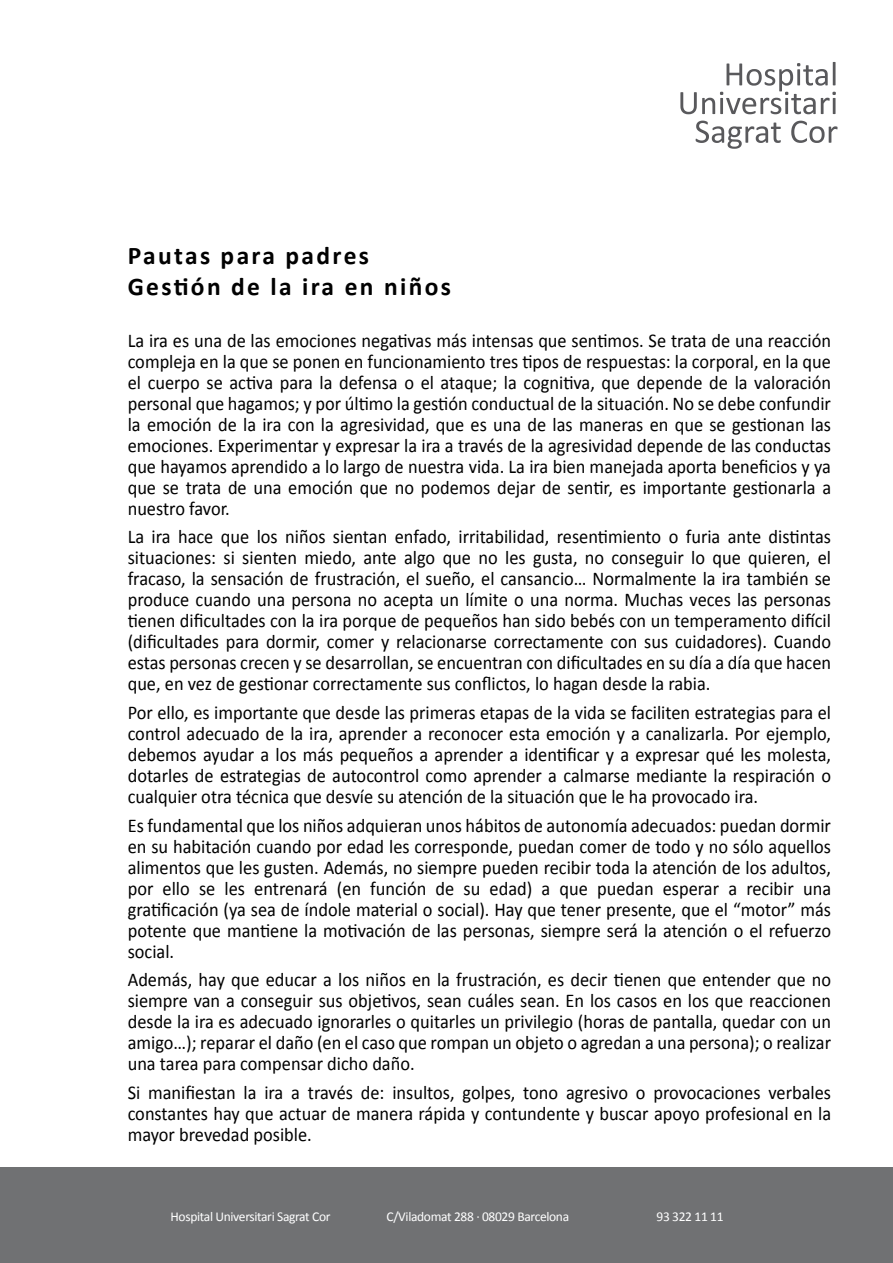
<style>
.page{position:relative;width:893px;height:1263px;background:#fff}
.page>*{position:absolute;margin:0;border:0;box-sizing:border-box;transform-origin:0 0}
.t1{font:700 25.5px/31.5px "Calibri";letter-spacing:.09em;color:#010101}
.t2{font:19.5px/21px "Calibri";color:#010101;text-align:justify;scale:.94 1}
.t3{font:13.5px "Calibri";letter-spacing:-.025em;color:#fff}
</style>
<div class="page">
<div style="left:0;top:1167px;width:893px;height:96px;background:#707173"></div>
<svg style="left:680px;top:62px;width:156px;height:52px"></svg>
<svg style="left:696px;top:121px;width:85px;height:28px"></svg>
<svg style="left:791px;top:121px;width:46px;height:22px"></svg>
<h1 class="t1" style="left:128px;top:240px;width:325px">Pautas para padres<br>Gestión de la ira en niños</h1>
<p class="t2" style="left:128px;top:330px;width:750px">La ira es una de las emociones negativas más intensas que sentimos. Se trata de una reacción compleja en la que se ponen en funcionamiento tres tipos de respuestas: la corporal, en la que el cuerpo se activa para la defensa o el ataque; la cognitiva, que depende de la valoración personal que hagamos; y por último la gestión conductual de la situación. No se debe confundir la emoción de la ira con la agresividad, que es una de las maneras en que se gestionan las emociones. Experimentar y expresar la ira a través de la agresividad depende de las conductas que hayamos aprendido a lo largo de nuestra vida. La ira bien manejada aporta beneficios y ya que se trata de una emoción que no podemos dejar de sentir, es importante gestionarla a nuestro favor.</p>
<p class="t2" style="left:128px;top:526px;width:750px">La ira hace que los niños sientan enfado, irritabilidad, resentimiento o furia ante distintas situaciones: si sienten miedo, ante algo que no les gusta, no conseguir lo que quieren, el fracaso, la sensación de frustración, el sueño, el cansancio… Normalmente la ira también se produce cuando una persona no acepta un límite o una norma. Muchas veces las personas tienen dificultades con la ira porque de pequeños han sido bebés con un temperamento difícil (dificultades para dormir, comer y relacionarse correctamente con sus cuidadores). Cuando estas personas crecen y se desarrollan, se encuentran con dificultades en su día a día que hacen que, en vez de gestionar correctamente sus conflictos, lo hagan desde la rabia.</p>
<p class="t2" style="left:128px;top:702px;width:750px">Por ello, es importante que desde las primeras etapas de la vida se faciliten estrategias para el control adecuado de la ira, aprender a reconocer esta emoción y a canalizarla. Por ejemplo, debemos ayudar a los más pequeños a aprender a identificar y a expresar qué les molesta, dotarles de estrategias de autocontrol como aprender a calmarse mediante la respiración o cualquier otra técnica que desvíe su atención de la situación que le ha provocado ira.</p>
<p class="t2" style="left:128px;top:815px;width:750px">Es fundamental que los niños adquieran unos hábitos de autonomía adecuados: puedan dormir en su habitación cuando por edad les corresponde, puedan comer de todo y no sólo aquellos alimentos que les gusten. Además, no siempre pueden recibir toda la atención de los adultos, por ello se les entrenará (en función de su edad) a que puedan esperar a recibir una gratificación (ya sea de índole material o social). Hay que tener presente, que el “motor” más potente que mantiene la motivación de las personas, siempre será la atención o el refuerzo social.</p>
<p class="t2" style="left:128px;top:969px;width:750px">Además, hay que educar a los niños en la frustración, es decir tienen que entender que no siempre van a conseguir sus objetivos, sean cuáles sean. En los casos en los que reaccionen desde la ira es adecuado ignorarles o quitarles un privilegio (horas de pantalla, quedar con un amigo…); reparar el daño (en el caso que rompan un objeto o agredan a una persona); o realizar una tarea para compensar dicho daño.</p>
<p class="t2" style="left:128px;top:1082px;width:750px">Si manifiestan la ira a través de: insultos, golpes, tono agresivo o provocaciones verbales constantes hay que actuar de manera rápida y contundente y buscar apoyo profesional en la mayor brevedad posible.</p>
<p class="t3" style="left:171px;top:1208px;width:161px">Hospital Universitari Sagrat Cor</p>
<p class="t3" style="left:387px;top:1208px;width:184px">C/Viladomat 288 · 08029 Barcelona</p>
<p class="t3" style="left:656px;top:1208px;width:69px">93 322 11 11</p>
</div>
